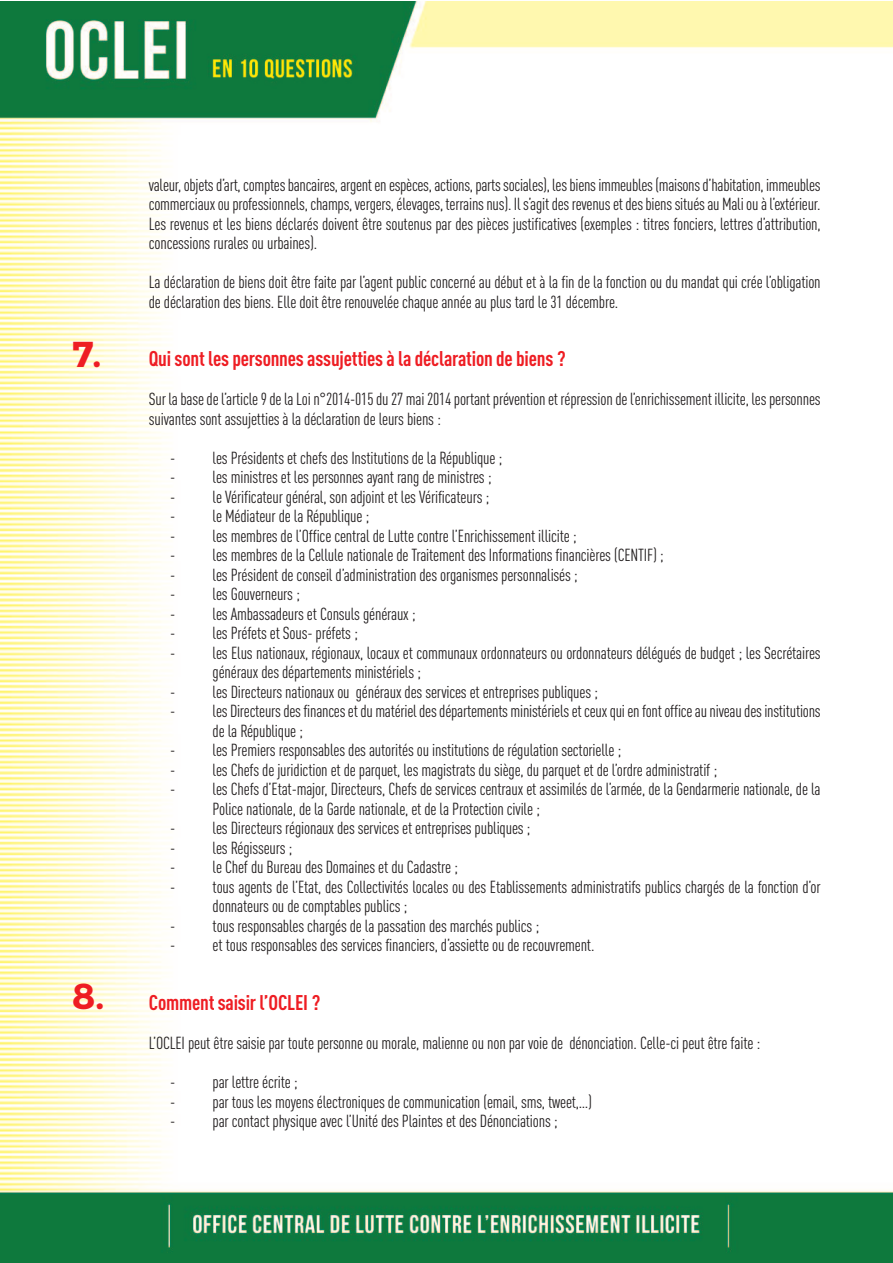
<style>
.page{position:relative;width:893px;height:1263px;background:#fff}
.page>*{position:absolute;margin:0;border:0;box-sizing:border-box;transform-origin:0 0}
.t1{font:700 36px "Montserrat";color:#ee1d23}
.t2{font:700 condensed 21px "DIN Pro";letter-spacing:-.01em;color:#ee1d23}
.t3{font:condensed 17.25px/19.5px "DIN Pro";letter-spacing:-.01em;color:#231f20}
</style>
<div class="page">
<img style="left:0;top:1px;width:893px;height:1262px">
<h1 class="t1" style="left:72px;top:332px;width:30px">7.</h1>
<h1 class="t1" style="left:72px;top:974px;width:33px">8.</h1>
<p class="t3" style="left:149px;top:177px;width:673px;text-align:justify">valeur,objetsd’art,comptesbancaires,argentenespèces,actions,partssociales), lesbiensimmeubles(maisonsd’habitation, immeubles commerciauxouprofessionnels,champs,vergers,élevages, terrainsnus). Ils’agitdesrevenusetdesbienssituésau Maliouàl’extérieur.<br>Les revenus et les biens déclarés doivent être soutenus par des pièces justificatives (exemples : titres fonciers, lettres d’attribution, concessions rurales ou urbaines).</p>
<p class="t3" style="left:149px;top:274px;width:673px">La déclaration de biens doit être faite par l’agent public concerné au début et à la fin de la fonction ou du mandat qui crée l’obligation de déclaration des biens. Elle doit être renouvelée chaque année au plus tard le 31 décembre.</p>
<p class="t2" style="left:149px;top:351px;width:418px">Qui sont les personnes assujetties à la déclaration de biens ?</p>
<p class="t3" style="left:149px;top:391px;width:673px">Sur labasedel’article9delaLoin°2014-015du27 mai2014portantpréventionet répressiondel’enrichissement illicite, lespersonnes suivantes sont assujetties à la déclaration de leurs biens :</p>
<p class="t3" style="left:170px;top:450px;width:334px">- les Présidents et chefs des Institutions de la République ;</p>
<p class="t3" style="left:170px;top:469px;width:323px">- les ministres et les personnes ayant rang de ministres ;</p>
<p class="t3" style="left:170px;top:489px;width:321px">- le Vérificateur général, son adjoint et les Vérificateurs ;</p>
<p class="t3" style="left:170px;top:508px;width:201px">- le Médiateur de la République ;</p>
<p class="t3" style="left:170px;top:528px;width:408px">- les membres de l’Office central de Lutte contre l’Enrichissement illicite ;</p>
<p class="t3" style="left:170px;top:547px;width:495px">- les membres de la Cellule nationale de Traitement des Informations financières (CENTIF) ;</p>
<p class="t3" style="left:170px;top:567px;width:409px">- les Président de conseil d’administration des organismes personnalisés ;</p>
<p class="t3" style="left:170px;top:586px;width:131px">- les Gouverneurs ;</p>
<p class="t3" style="left:170px;top:606px;width:247px">- les Ambassadeurs et Consuls généraux ;</p>
<p class="t3" style="left:170px;top:625px;width:189px">- les Préfets et Sous- préfets ;</p>
<p class="t3" style="left:213px;top:645px;width:610px;text-indent:-43px">- les Elus nationaux, régionaux, locaux et communaux ordonnateurs ou ordonnateurs délégués de budget ; les Secrétaires généraux des départements ministériels ;</p>
<p class="t3" style="left:170px;top:684px;width:429px">- les Directeurs nationaux ou généraux des services et entreprises publiques ;</p>
<p class="t3" style="left:213px;top:703px;width:610px;text-indent:-43px">- les Directeursdesfinancesetdumatérieldesdépartementsministérielsetceuxquienfontofficeauniveaudesinstitutions de la République ;</p>
<p class="t3" style="left:170px;top:742px;width:453px">- les Premiers responsables des autorités ou institutions de régulation sectorielle ;</p>
<p class="t3" style="left:170px;top:762px;width:549px">- les Chefs de juridiction et de parquet, les magistrats du siège, du parquet et de l’ordre administratif ;</p>
<p class="t3" style="left:213px;top:781px;width:610px;text-indent:-43px">- les Chefs d’Etat-major, Directeurs, Chefs de services centraux et assimilés de l’armée, de la Gendarmerie nationale, de la<br>Police nationale, de la Garde nationale, et de la Protection civile ;</p>
<p class="t3" style="left:170px;top:820px;width:362px">- les Directeurs régionaux des services et entreprises publiques ;</p>
<p class="t3" style="left:170px;top:840px;width:124px">- les Régisseurs ;</p>
<p class="t3" style="left:170px;top:859px;width:290px">- le Chef du Bureau des Domaines et du Cadastre ;</p>
<p class="t3" style="left:213px;top:879px;width:610px;text-indent:-43px">- tous agents de l’Etat, des Collectivités locales ou des Etablissements administratifs publics chargés de la fonction d’or donnateurs ou de comptables publics ;</p>
<p class="t3" style="left:170px;top:918px;width:371px">- tous responsables chargés de la passation des marchés publics ;</p>
<p class="t3" style="left:170px;top:937px;width:426px">- et tous responsables des services financiers, d’assiette ou de recouvrement.</p>
<p class="t2" style="left:149px;top:995px;width:173px">Comment saisir l’OCLEI ?</p>
<p class="t3" style="left:149px;top:1035px;width:613px">L’OCLEI peut être saisie par toute personne ou morale, malienne ou non par voie de dénonciation. Celle-ci peut être faite :</p>
<p class="t3" style="left:170px;top:1074px;width:129px">- par lettre écrite ;</p>
<p class="t3" style="left:170px;top:1093px;width:423px">- par tous les moyens électroniques de communication (email, sms, tweet,…)</p>
<p class="t3" style="left:170px;top:1113px;width:389px">- par contact physique avec l’Unité des Plaintes et des Dénonciations ;</p>
</div>
